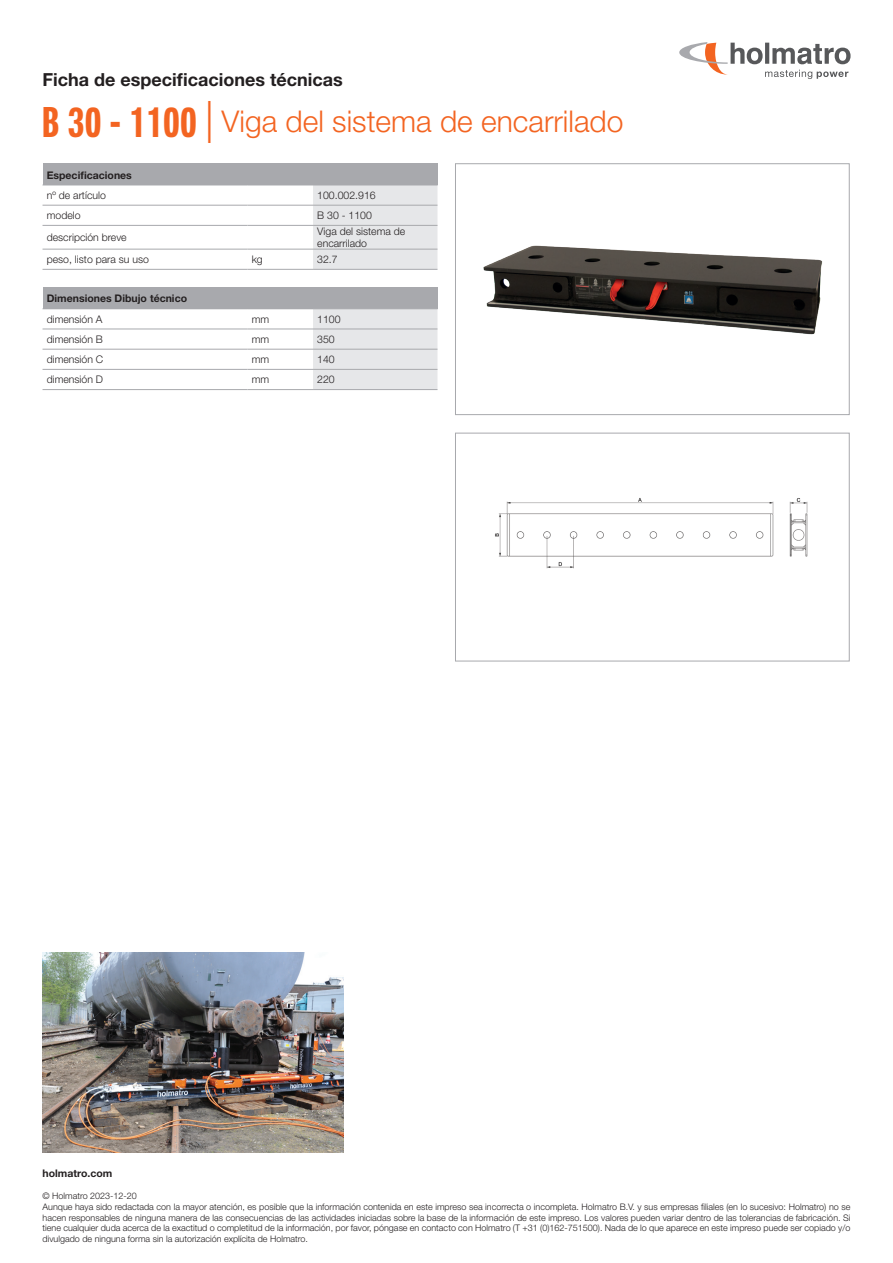
<style>
.page{position:relative;width:893px;height:1263px;background:#fff}
.page>*{position:absolute;margin:0;border:0;box-sizing:border-box;transform-origin:0 0}
.t1{font:300 30px "Helvetica Neue LT Std";color:#f36421}
.t2{font:700 18px "Helvetica Neue LT Std";color:#231f20}
.t3{font:300 10.5px/12px "Helvetica Neue LT Std";color:#231f20}
.t4{font:700 10.5px "Helvetica Neue LT Std";color:#231f20}
.t5{font:300 9px/10.8px "Helvetica Neue LT Std";color:#231f20}
.s1{font-family:"Neue Helvetica Pro 79 Cm";font-weight:700;font-size:42px}
.s2{font-size:42px}
</style>
<div class="page">
<svg style="left:679px;top:42px;width:171px;height:37px"></svg>
<div style="left:43px;top:164px;width:394px;height:21px;background:#a8a9ad"></div>
<svg style="left:313px;top:164px;width:125px;height:105px"></svg>
<hr style="left:43px;top:185px;width:204px;height:1px;background:#a8a9ad">
<hr style="left:247px;top:185px;width:66px;height:1px;background:#a8a9ad">
<hr style="left:313px;top:185px;width:125px;height:1px;background:#a8a9ad">
<hr style="left:43px;top:205px;width:204px;height:1px;background:#a8a9ad">
<hr style="left:247px;top:205px;width:66px;height:1px;background:#a8a9ad">
<hr style="left:313px;top:205px;width:124px;height:1px;background:#a8a9ad">
<hr style="left:43px;top:225px;width:204px;height:1px;background:#a8a9ad">
<hr style="left:247px;top:225px;width:66px;height:1px;background:#a8a9ad">
<hr style="left:313px;top:225px;width:124px;height:1px;background:#a8a9ad">
<hr style="left:43px;top:269px;width:204px;height:1px;background:#a8a9ad">
<hr style="left:43px;top:249px;width:204px;height:1px;background:#a8a9ad">
<hr style="left:247px;top:269px;width:66px;height:1px;background:#a8a9ad">
<hr style="left:247px;top:249px;width:66px;height:1px;background:#a8a9ad">
<hr style="left:313px;top:269px;width:124px;height:1px;background:#a8a9ad">
<hr style="left:313px;top:249px;width:124px;height:1px;background:#a8a9ad">
<div style="left:43px;top:287px;width:394px;height:22px;background:#a8a9ad"></div>
<svg style="left:313px;top:287px;width:125px;height:103px"></svg>
<hr style="left:313px;top:308px;width:125px;height:1px;background:#a8a9ad">
<hr style="left:43px;top:329px;width:204px;height:1px;background:#a8a9ad">
<hr style="left:247px;top:329px;width:66px;height:1px;background:#a8a9ad">
<hr style="left:313px;top:329px;width:124px;height:1px;background:#a8a9ad">
<hr style="left:43px;top:349px;width:204px;height:1px;background:#a8a9ad">
<hr style="left:247px;top:349px;width:66px;height:1px;background:#a8a9ad">
<hr style="left:313px;top:349px;width:124px;height:1px;background:#a8a9ad">
<hr style="left:43px;top:389px;width:204px;height:1px;background:#a8a9ad">
<hr style="left:43px;top:369px;width:204px;height:1px;background:#a8a9ad">
<hr style="left:247px;top:389px;width:66px;height:1px;background:#a8a9ad">
<hr style="left:247px;top:369px;width:66px;height:1px;background:#a8a9ad">
<hr style="left:313px;top:389px;width:124px;height:1px;background:#a8a9ad">
<hr style="left:313px;top:369px;width:124px;height:1px;background:#a8a9ad">
<img style="left:43px;top:952px;width:300px;height:200px">
<img style="left:495px;top:498px;width:313px;height:71px">
<div style="left:455px;top:433px;width:394px;height:228px;border:1px solid #a8a9ad"></div>
<img style="left:483px;top:245px;width:340px;height:90px">
<div style="left:455px;top:164px;width:394px;height:251px;border:1px solid #a8a9ad"></div>
<h2 class="t2" style="left:43px;top:68px;width:302px">Ficha de especificaciones técnicas</h2>
<h1 class="t1" style="left:43px;top:103px;width:582px"><span class="s1">B 30 - 1100</span> <span class="s2">|</span> Viga del sistema de encarrilado</h1>
<p class="t4" style="left:47px;top:168px;width:87px">Especificaciones</p>
<p class="t3" style="left:47px;top:189px;width:61px">nº de artículo</p>
<p class="t3" style="left:317px;top:189px;width:60px">100.002.916</p>
<p class="t3" style="left:47px;top:209px;width:35px">modelo</p>
<p class="t3" style="left:317px;top:209px;width:56px">B 30 - 1100</p>
<p class="t3" style="left:47px;top:231px;width:81px">descripción breve</p>
<p class="t3" style="left:317px;top:225px;width:89px">Viga del sistema de encarrilado</p>
<p class="t3" style="left:47px;top:253px;width:104px">peso, listo para su uso</p>
<p class="t3" style="left:252px;top:253px;width:13px">kg</p>
<p class="t3" style="left:317px;top:253px;width:22px">32.7</p>
<p class="t4" style="left:47px;top:292px;width:142px">Dimensiones Dibujo técnico</p>
<p class="t3" style="left:47px;top:313px;width:57px">dimensión A</p>
<p class="t3" style="left:252px;top:313px;width:19px">mm</p>
<p class="t3" style="left:317px;top:313px;width:25px">1100</p>
<p class="t3" style="left:47px;top:333px;width:58px">dimensión B</p>
<p class="t3" style="left:252px;top:333px;width:19px">mm</p>
<p class="t3" style="left:317px;top:333px;width:19px">350</p>
<p class="t3" style="left:47px;top:353px;width:58px">dimensión C</p>
<p class="t3" style="left:252px;top:353px;width:19px">mm</p>
<p class="t3" style="left:317px;top:353px;width:19px">140</p>
<p class="t3" style="left:47px;top:373px;width:58px">dimensión D</p>
<p class="t3" style="left:252px;top:373px;width:19px">mm</p>
<p class="t3" style="left:317px;top:373px;width:19px">220</p>
<p class="t4" style="left:43px;top:1167px;width:71px">holmatro.com</p>
<p class="t5" style="left:43px;top:1190px;width:809px">© Holmatro 2023-12-20<br>Aunque haya sido redactada con la mayor atención, es posible que la información contenida en este impreso sea incorrecta o incompleta. Holmatro B.V. y sus empresas filiales (en lo sucesivo: Holmatro) no se hacen responsables de ninguna manera de las consecuencias de las actividades iniciadas sobre la base de la información de este impreso. Los valores pueden variar dentro de las tolerancias de fabricación. Si tiene cualquier duda acerca de la exactitud o completitud de la información, por favor, póngase en contacto con Holmatro (T +31 (0)162-751500). Nada de lo que aparece en este impreso puede ser copiado y/o divulgado de ninguna forma sin la autorización explícita de Holmatro.</p>
</div>
